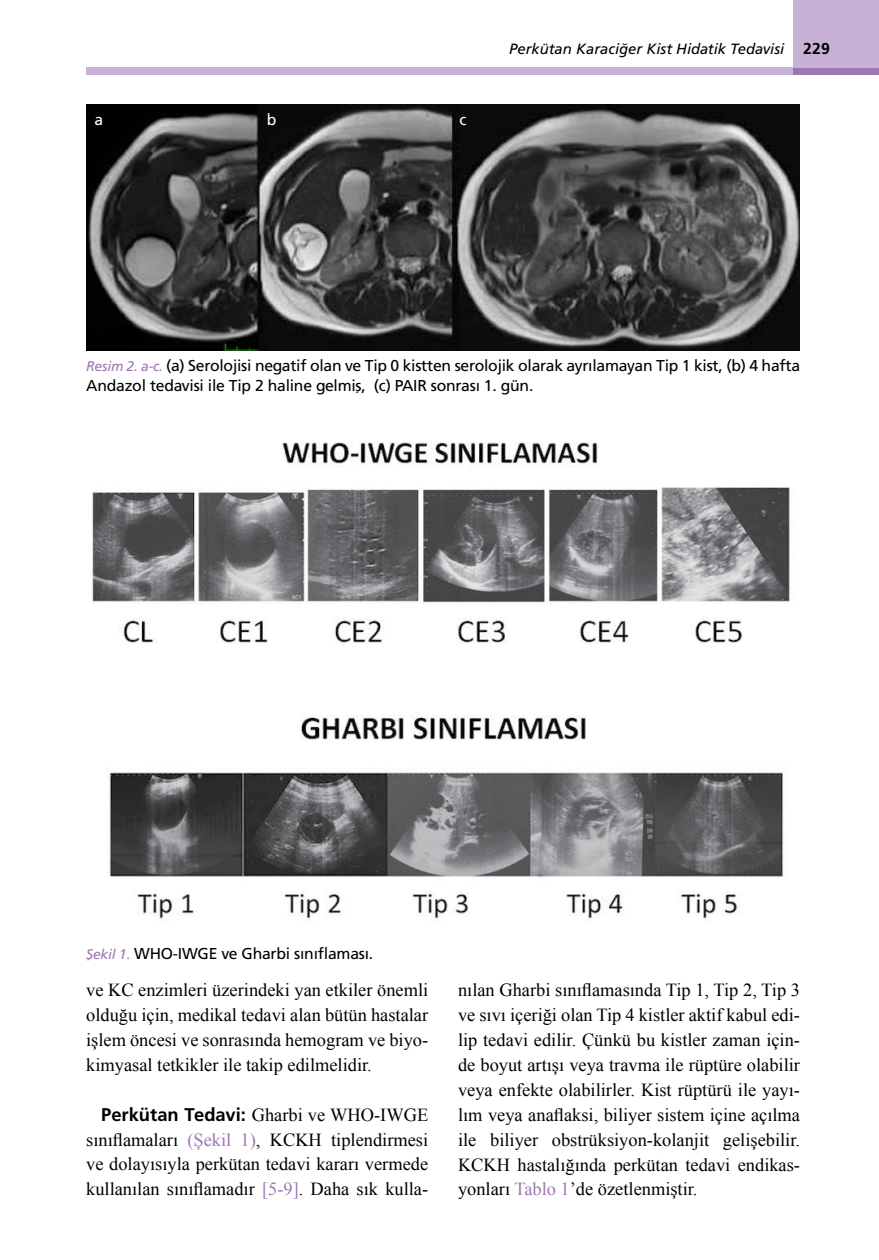
<style>
.page{position:relative;width:879px;height:1260px;background:#fff}
.page>*{position:absolute;margin:0;border:0;box-sizing:border-box;transform-origin:0 0}
.t1{font:18.38px/24.8px "Times New Roman";color:#000;text-align:justify}
.t2{font:15.75px/19.2px "Frutiger Normal Tr";letter-spacing:-.015em;color:#000}
.t3{font:15.75px "Frutiger Normal Tr";color:#fff}
.t4{font:14.88px "Frutiger Italic Tr";color:#000}
.s1{font-family:"Frutiger Bold Tr";font-size:15.75px}
.s2{font-family:"Frutiger Italic Tr";font-size:14px;color:#9e76b4}
.s3{font-family:"Frutiger Bold Tr"}
.s4{color:#9e76b4}
</style>
<div class="page">
<img style="left:86px;top:104px;width:713px;height:246px">
<img style="left:92px;top:442px;width:698px;height:480px">
<div style="left:792px;top:68px;width:86px;height:7px;background:#9e76b4"></div>
<div style="left:86px;top:68px;width:706px;height:7px;background:#c7b2d6"></div>
<div style="left:792px;top:0;width:86px;height:68px;background:#c7b2d6"></div>
<p class="t3" style="left:95px;top:110px;width:10px">a</p>
<p class="t3" style="left:266px;top:110px;width:11px">b</p>
<p class="t3" style="left:459px;top:110px;width:8px">c</p>
<p class="t4" style="left:509px;top:40px;width:322px">Perkütan Karaciğer Kist Hidatik Tedavisi <span class="s1">229</span></p>
<p class="t2" style="left:86px;top:356px;width:715px"><span class="s2">Resim 2. a-c.</span> (a) Serolojisi negatif olan ve Tip 0 kistten serolojik olarak ayrılamayan Tip 1 kist, (b) 4 hafta<br>Andazol tedavisi ile Tip 2 haline gelmiş, (c) PAIR sonrası 1. gün.</p>
<p class="t2" style="left:86px;top:944px;width:288px"><span class="s2">Şekil 1.</span> WHO-IWGE ve Gharbi sınıflaması.</p>
<p class="t1" style="left:86px;top:978px;width:343px">ve KC enzimleri üzerindeki yan etkiler önemli olduğu için, medikal tedavi alan bütün hastalar işlem öncesi ve sonrasında hemogram ve biyo&shy;kimyasal tetkikler ile takip edilmelidir.</p>
<p class="t1" style="left:86px;top:1102px;width:343px;text-indent:15px"><span class="s3">Perkütan Tedavi:</span> Gharbi ve WHO-IWGE sınıflamaları <span class="s4">(Şekil 1)</span>, KCKH tiplendirmesi ve dolayısıyla perkütan tedavi kararı vermede kullanılan sınıflamadır <span class="s4">[5-9]</span>. Daha sık kulla-</p>
<p class="t1" style="left:458px;top:978px;width:343px">nılan Gharbi sınıflamasında Tip 1, Tip 2, Tip 3 ve sıvı içeriği olan Tip 4 kistler aktif kabul edi&shy;lip tedavi edilir. Çünkü bu kistler zaman için&shy;de boyut artışı veya travma ile rüptüre olabilir veya enfekte olabilirler. Kist rüptürü ile yayı&shy;lım veya anaflaksi, biliyer sistem içine açılma ile biliyer obstrüksiyon-kolanjit gelişebilir.<br>KCKH hastalığında perkütan tedavi endikas&shy;yonları <span class="s4">Tablo 1</span>’de özetlenmiştir.</p>
</div>
